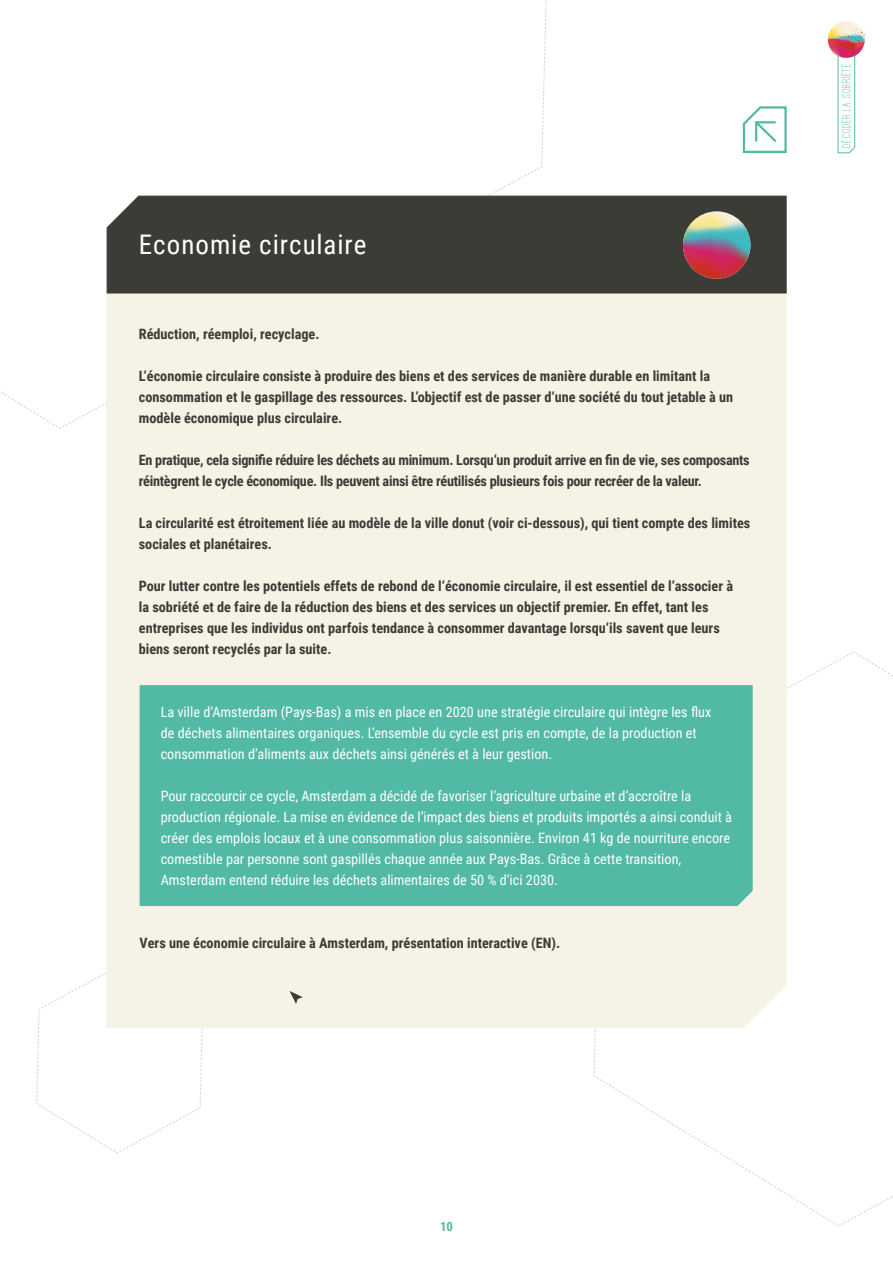
<style>
.page{position:relative;width:893px;height:1263px;background:#fff}
.page>*{position:absolute;margin:0;border:0;box-sizing:border-box;transform-origin:0 0}
.t1{font:27px "Roboto Condensed";letter-spacing:.035em;color:#fff}
.t2{font:700 14.25px/21px "Roboto Condensed";color:#3c3c37}
.t3{font:14.25px/21px "Roboto Condensed";color:#fff}
.t4{font:700 14.25px/21px "Roboto Condensed";letter-spacing:-.02em;color:#3c3c37}
.t5{font:700 12.75px "Roboto Condensed";color:#51b9a4}
.t6{font:500 12px "Ostrich Sans";letter-spacing:.07em;color:#51b9a4}
</style>
<div class="page">
<svg style="left:36px;top:972px;width:167px;height:182px"></svg>
<svg style="left:742px;top:106px;width:45px;height:47px"></svg>
<div style="left:106px;top:294px;width:681px;height:734px;background:#f5f2e6"></div>
<div style="left:106px;top:195px;width:681px;height:99px;background:#3c3c37"></div>
<div style="left:140px;top:685px;width:613px;height:221px;background:#51b9a4"></div>
<svg style="left:290px;top:991px;width:13px;height:13px"></svg>
<svg style="left:683px;top:211px;width:67px;height:68px"></svg>
<svg style="left:683px;top:211px;width:67px;height:68px"></svg>
<svg style="left:828px;top:21px;width:43px;height:132px"></svg>
<h1 class="t1" style="left:139px;top:225px;width:229px">Economie circulaire</h1>
<p class="t2" style="left:139px;top:322px;width:182px">Réduction, réemploi, recyclage.</p>
<p class="t2" style="left:139px;top:364px;width:596px">L‘économie circulaire consiste à produire des biens et des services de manière durable en limitant la consommation et le gaspillage des ressources. L’objectif est de passer d‘une société du tout jetable à un modèle économique plus circulaire.</p>
<p class="t4" style="left:139px;top:448px;width:612px">En pratique, cela signifie réduire les déchets au minimum. Lorsqu‘un produit arrive en fin de vie, ses composants réintègrent le cycle économique. Ils peuvent ainsi être réutilisés plusieurs fois pour recréer de la valeur.</p>
<p class="t2" style="left:139px;top:511px;width:613px">La circularité est étroitement liée au modèle de la ville donut (voir ci-dessous), qui tient compte des limites sociales et planétaires.</p>
<p class="t2" style="left:139px;top:574px;width:596px">Pour lutter contre les potentiels effets de rebond de l‘économie circulaire, il est essentiel de l’associer à la sobriété et de faire de la réduction des biens et des services un objectif premier. En effet, tant les entreprises que les individus ont parfois tendance à consommer davantage lorsqu‘ils savent que leurs biens seront recyclés par la suite.</p>
<p class="t3" style="left:161px;top:701px;width:552px">La ville d‘Amsterdam (Pays-Bas) a mis en place en 2020 une stratégie circulaire qui intègre les flux de déchets alimentaires organiques. L‘ensemble du cycle est pris en compte, de la production et consommation d’aliments aux déchets ainsi générés et à leur gestion.</p>
<p class="t3" style="left:161px;top:785px;width:573px">Pour raccourcir ce cycle, Amsterdam a décidé de favoriser l‘agriculture urbaine et d’accroître la production régionale. La mise en évidence de l‘impact des biens et produits importés a ainsi conduit à créer des emplois locaux et à une consommation plus saisonnière. Environ 41 kg de nourriture encore comestible par personne sont gaspillés chaque année aux Pays-Bas. Grâce à cette transition, Amsterdam entend réduire les déchets alimentaires de 50 % d‘ici 2030.</p>
<p class="t2" style="left:140px;top:932px;width:422px">Vers une économie circulaire à Amsterdam, présentation interactive (EN).</p>
<p class="t6" style="left:841px;top:147px;width:86px;rotate:-90deg">Décoder la sobriété</p>
<p class="t5" style="left:440px;top:1217px;width:14px">10</p>
</div>
